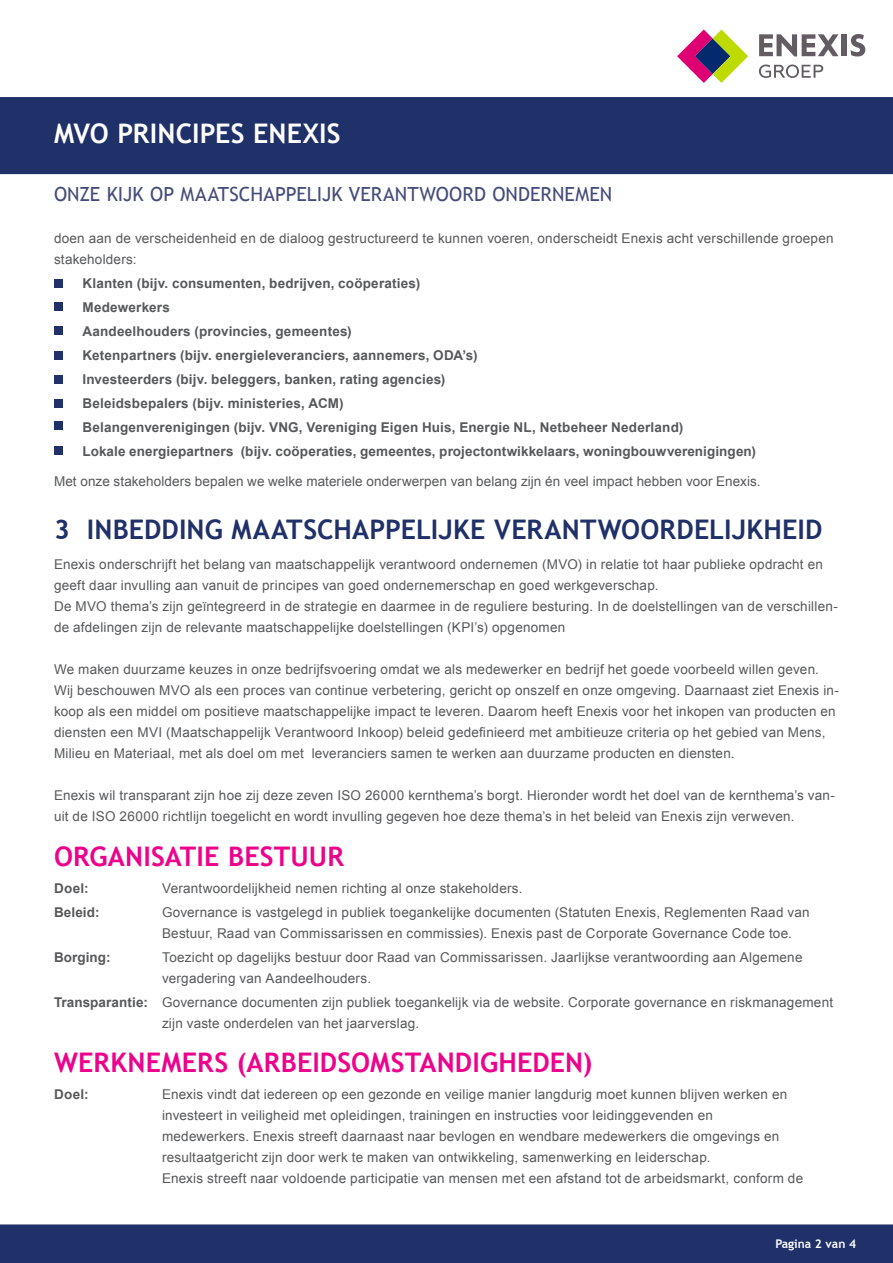
<style>
.page{position:relative;width:893px;height:1263px;background:#fff}
.page>*{position:absolute;margin:0;border:0;box-sizing:border-box;transform-origin:0 0}
.t1{font:700 27px "Trebuchet MS";letter-spacing:.005em;color:#ed028c}
.t2{font:700 27px "Trebuchet MS";letter-spacing:.005em;color:#203068}
.t3{font:700 27px "Trebuchet MS";letter-spacing:.005em;color:#fff}
.t4{font:19.5px "Trebuchet MS";letter-spacing:.005em;color:#464c7a}
.t5{font:13.5px/21px "Arial";letter-spacing:.015em;color:#57585a}
.t6{font:700 13.5px "Arial";letter-spacing:.01em;color:#57585a}
.t7{font:700 12px "Trebuchet MS";color:#fff}
.s1{font-weight:700}
</style>
<div class="page">
<div style="left:0;top:1224px;width:893px;height:39px;background:#203068"></div>
<svg style="left:759px;top:65px;width:64px;height:13px"></svg>
<svg style="left:677px;top:30px;width:71px;height:53px"></svg>
<div style="left:842px;top:34px;width:5px;height:22px;background:#635d63"></div>
<svg style="left:851px;top:34px;width:14px;height:23px"></svg>
<svg style="left:759px;top:34px;width:79px;height:22px"></svg>
<div style="left:0;top:97px;width:893px;height:78px;background:#203068"></div>
<div style="left:54px;top:279px;width:9px;height:9px;background:#203068"></div>
<div style="left:54px;top:302px;width:9px;height:9px;background:#203068"></div>
<div style="left:54px;top:326px;width:9px;height:9px;background:#203068"></div>
<div style="left:54px;top:351px;width:9px;height:8px;background:#203068"></div>
<div style="left:54px;top:375px;width:9px;height:9px;background:#203068"></div>
<div style="left:54px;top:399px;width:9px;height:9px;background:#203068"></div>
<div style="left:54px;top:421px;width:9px;height:9px;background:#203068"></div>
<div style="left:54px;top:446px;width:9px;height:9px;background:#203068"></div>
<p class="t3" style="left:54px;top:117px;width:288px">MVO PRINCIPES ENEXIS</p>
<p class="t4" style="left:54px;top:183px;width:560px">ONZE KIJK OP MAATSCHAPPELIJK VERANTWOORD ONDERNEMEN</p>
<p class="t5" style="left:54px;top:228px;width:781px">doen aan de verscheidenheid en de dialoog gestructureerd te kunnen voeren, onderscheidt Enexis acht verschillende groepen stakeholders:</p>
<p class="t6" style="left:54px;top:274px;width:368px">• Klanten (bijv. consumenten, bedrijven, coöperaties)</p>
<p class="t6" style="left:54px;top:298px;width:117px">• Medewerkers</p>
<p class="t6" style="left:54px;top:322px;width:299px">• Aandeelhouders (provincies, gemeentes)</p>
<p class="t6" style="left:54px;top:346px;width:425px">• Ketenpartners (bijv. energieleveranciers, aannemers, ODA’s)</p>
<p class="t6" style="left:54px;top:370px;width:393px">• Investeerders (bijv. beleggers, banken, rating agencies)</p>
<p class="t6" style="left:54px;top:394px;width:291px">• Beleidsbepalers (bijv. ministeries, ACM)</p>
<p class="t6" style="left:54px;top:418px;width:631px">• Belangenverenigingen (bijv. VNG, Vereniging Eigen Huis, Energie NL, Netbeheer Nederland)</p>
<p class="t6" style="left:54px;top:442px;width:703px">• Lokale energiepartners (bijv. coöperaties, gemeentes, projectontwikkelaars, woningbouwverenigingen)</p>
<p class="t5" style="left:54px;top:471px;width:708px">Met onze stakeholders bepalen we welke materiele onderwerpen van belang zijn én veel impact hebben voor Enexis.</p>
<p class="t2" style="left:54px;top:513px;width:770px">3 INBEDDING MAATSCHAPPELIJKE VERANTWOORDELIJKHEID</p>
<p class="t5" style="left:54px;top:554px;width:785px">Enexis onderschrijft het belang van maatschappelijk verantwoord ondernemen (MVO) in relatie tot haar publieke opdracht en geeft daar invulling aan vanuit de principes van goed ondernemerschap en goed werkgeverschap.<br>De MVO thema’s zijn geïntegreerd in de strategie en daarmee in de reguliere besturing. In de doelstellingen van de verschillen&shy;de afdelingen zijn de relevante maatschappelijke doelstellingen (KPI’s) opgenomen</p>
<p class="t5" style="left:54px;top:659px;width:786px">We maken duurzame keuzes in onze bedrijfsvoering omdat we als medewerker en bedrijf het goede voorbeeld willen geven.<br>Wij beschouwen MVO als een proces van continue verbetering, gericht op onszelf en onze omgeving. Daarnaast ziet Enexis in&shy;koop als een middel om positieve maatschappelijke impact te leveren. Daarom heeft Enexis voor het inkopen van producten en diensten een MVI (Maatschappelijk Verantwoord Inkoop) beleid gedefinieerd met ambitieuze criteria op het gebied van Mens, Milieu en Materiaal, met als doel om met leveranciers samen te werken aan duurzame producten en diensten.</p>
<p class="t5" style="left:54px;top:785px;width:782px">Enexis wil transparant zijn hoe zij deze zeven ISO 26000 kernthema’s borgt. Hieronder wordt het doel van de kernthema’s van&shy;uit de ISO 26000 richtlijn toegelicht en wordt invulling gegeven hoe deze thema’s in het beleid van Enexis zijn verweven.</p>
<p class="t1" style="left:54px;top:839px;width:291px">ORGANISATIE BESTUUR</p>
<p class="t6" style="left:54px;top:879px;width:36px">Doel:</p>
<p class="t5" style="left:162px;top:877px;width:362px">Verantwoordelijkheid nemen richting al onze stakeholders.</p>
<p class="t6" style="left:54px;top:903px;width:47px">Beleid:</p>
<p class="t5" style="left:162px;top:901px;width:649px">Governance is vastgelegd in publiek toegankelijke documenten (Statuten Enexis, Reglementen Raad van<br>Bestuur, Raad van Commissarissen en commissies). Enexis past de Corporate Governance Code toe.</p>
<p class="t6" style="left:54px;top:948px;width:58px">Borging:</p>
<p class="t5" style="left:162px;top:946px;width:642px">Toezicht op dagelijks bestuur door Raad van Commissarissen. Jaarlijkse verantwoording aan Algemene</p>
<p class="t5" style="left:162px;top:967px;width:211px">vergadering van Aandeelhouders.</p>
<p class="t5" style="left:162px;top:991px;width:673px;text-indent:-108px"><span class="s1">Transparantie:</span> Governance documenten zijn publiek toegankelijk via de website. Corporate governance en riskmanagement zijn vaste onderdelen van het jaarverslag.</p>
<p class="t1" style="left:54px;top:1045px;width:540px">WERKNEMERS (ARBEIDSOMSTANDIGHEDEN)</p>
<p class="t6" style="left:54px;top:1085px;width:36px">Doel:</p>
<p class="t5" style="left:162px;top:1084px;width:627px">Enexis vindt dat iedereen op een gezonde en veilige manier langdurig moet kunnen blijven werken en investeert in veiligheid met opleidingen, trainingen en instructies voor leidinggevenden en</p>
<p class="t5" style="left:162px;top:1126px;width:619px">medewerkers. Enexis streeft daarnaast naar bevlogen en wendbare medewerkers die omgevings en</p>
<p class="t5" style="left:162px;top:1147px;width:550px">resultaatgericht zijn door werk te maken van ontwikkeling, samenwerking en leiderschap.</p>
<p class="t5" style="left:162px;top:1168px;width:643px">Enexis streeft naar voldoende participatie van mensen met een afstand tot de arbeidsmarkt, conform de</p>
<p class="t7" style="left:775px;top:1236px;width:82px">Pagina 2 van 4</p>
</div>
